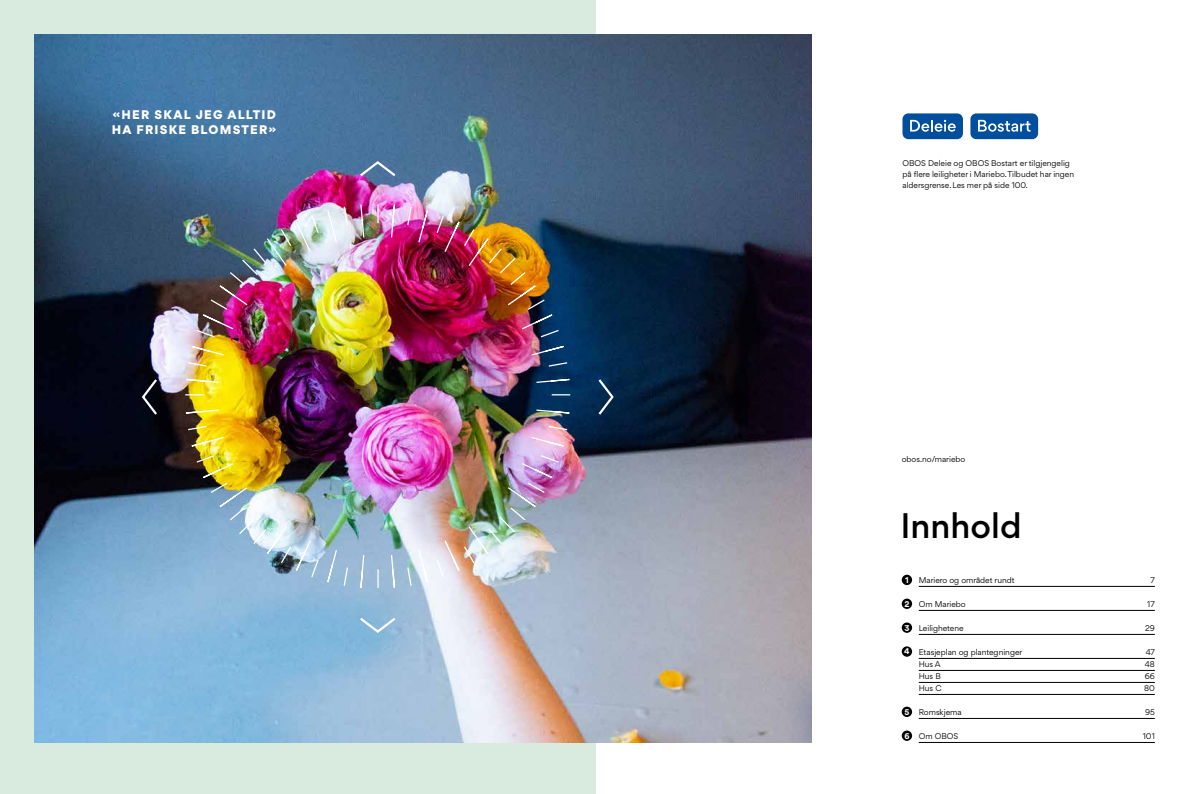
<style>
.page{position:relative;width:1191px;height:794px;background:#fff}
.page>*{position:absolute;margin:0;border:0;box-sizing:border-box;transform-origin:0 0}
.t1{font:500 34px "Gordita";color:#000}
.t2{font:900 12px/15px "Gordita";letter-spacing:.1em;color:#fff}
.t3{font:8px/11px "Gordita";color:#000}
.t4{font:700 8px "Gordita";color:#fff}
</style>
<div class="page">
<div style="left:0;top:0;width:595px;height:794px;background:#d9eadf"></div>
<img style="left:34px;top:34px;width:777px;height:709px">
<svg style="left:358px;top:160px;width:40px;height:18px"></svg>
<svg style="left:358px;top:615px;width:40px;height:19px"></svg>
<img style="left:185px;top:203px;width:385px;height:386px">
<svg style="left:377px;top:204px;width:2px;height:19px"></svg>
<svg style="left:377px;top:569px;width:2px;height:19px"></svg>
<svg style="left:185px;top:394px;width:19px;height:1px"></svg>
<svg style="left:552px;top:394px;width:18px;height:1px"></svg>
<svg style="left:498px;top:256px;width:19px;height:19px"></svg>
<svg style="left:241px;top:258px;width:18px;height:18px"></svg>
<svg style="left:498px;top:515px;width:18px;height:19px"></svg>
<svg style="left:238px;top:517px;width:18px;height:18px"></svg>
<svg style="left:596px;top:377px;width:19px;height:40px"></svg>
<svg style="left:140px;top:377px;width:19px;height:40px"></svg>
<hr style="left:918px;top:586px;width:236px;height:1px;background:#000">
<hr style="left:918px;top:610px;width:236px;height:1px;background:#000">
<hr style="left:918px;top:634px;width:236px;height:1px;background:#000">
<hr style="left:918px;top:658px;width:236px;height:1px;background:#000">
<hr style="left:918px;top:670px;width:236px;height:1px;background:#000">
<hr style="left:918px;top:682px;width:236px;height:1px;background:#000">
<hr style="left:918px;top:694px;width:236px;height:1px;background:#000">
<hr style="left:918px;top:718px;width:236px;height:1px;background:#000">
<hr style="left:918px;top:742px;width:236px;height:1px;background:#000">
<div style="left:901px;top:575px;width:11px;height:10px;background:#000;border-radius:50%"></div>
<div style="left:901px;top:598px;width:11px;height:11px;background:#000;border-radius:50%"></div>
<div style="left:901px;top:622px;width:11px;height:11px;background:#000;border-radius:50%"></div>
<div style="left:901px;top:706px;width:11px;height:11px;background:#000;border-radius:50%"></div>
<div style="left:901px;top:646px;width:11px;height:10px;background:#000;border-radius:50%"></div>
<div style="left:901px;top:730px;width:11px;height:11px;background:#000;border-radius:50%"></div>
<div style="left:970px;top:113px;width:68px;height:26px;background:#004f9f;border-radius:6px"></div>
<svg style="left:978px;top:120px;width:52px;height:12px"></svg>
<div style="left:902px;top:113px;width:61px;height:26px;background:#004f9f;border-radius:6px"></div>
<svg style="left:910px;top:120px;width:45px;height:12px"></svg>
<h2 class="t2" style="left:112px;top:107px;width:166px">«HER SKAL JEG ALLTID<br>HA FRISKE BLOMSTER»</h2>
<p class="t3" style="left:902px;top:158px;width:173px">OBOS Deleie og OBOS Bostart er tilgjengelig på flere leiligheter i Mariebo.Tilbudet har ingen aldersgrense. Les mer på side 100.</p>
<p class="t3" style="left:901px;top:453px;width:65px">obos.no/mariebo</p>
<h1 class="t1" style="left:900px;top:502px;width:123px">Innhold</h1>
<p class="t4" style="left:905px;top:574px;width:5px">1</p>
<p class="t4" style="left:904px;top:598px;width:7px">2</p>
<p class="t4" style="left:904px;top:621px;width:7px">3</p>
<p class="t4" style="left:904px;top:645px;width:7px">4</p>
<p class="t4" style="left:904px;top:706px;width:6px">5</p>
<p class="t4" style="left:904px;top:729px;width:7px">6</p>
<p class="t3" style="left:918px;top:575px;width:97px">Mariero og området rundt</p>
<p class="t3" style="left:1150px;top:575px;width:6px">7</p>
<p class="t3" style="left:918px;top:599px;width:49px">Om Mariebo</p>
<p class="t3" style="left:1147px;top:599px;width:9px">17</p>
<p class="t3" style="left:918px;top:623px;width:46px">Leilighetene</p>
<p class="t3" style="left:1145px;top:623px;width:11px">29</p>
<p class="t3" style="left:918px;top:647px;width:105px">Etasjeplan og plantegninger</p>
<p class="t3" style="left:1145px;top:647px;width:11px">47</p>
<p class="t3" style="left:918px;top:659px;width:23px">Hus A</p>
<p class="t3" style="left:1144px;top:659px;width:12px">48</p>
<p class="t3" style="left:918px;top:671px;width:24px">Hus B</p>
<p class="t3" style="left:1144px;top:671px;width:12px">66</p>
<p class="t3" style="left:918px;top:683px;width:24px">Hus C</p>
<p class="t3" style="left:1144px;top:683px;width:12px">80</p>
<p class="t3" style="left:918px;top:707px;width:44px">Romskjema</p>
<p class="t3" style="left:1145px;top:707px;width:11px">95</p>
<p class="t3" style="left:918px;top:731px;width:41px">Om OBOS</p>
<p class="t3" style="left:1142px;top:731px;width:14px">101</p>
</div>
